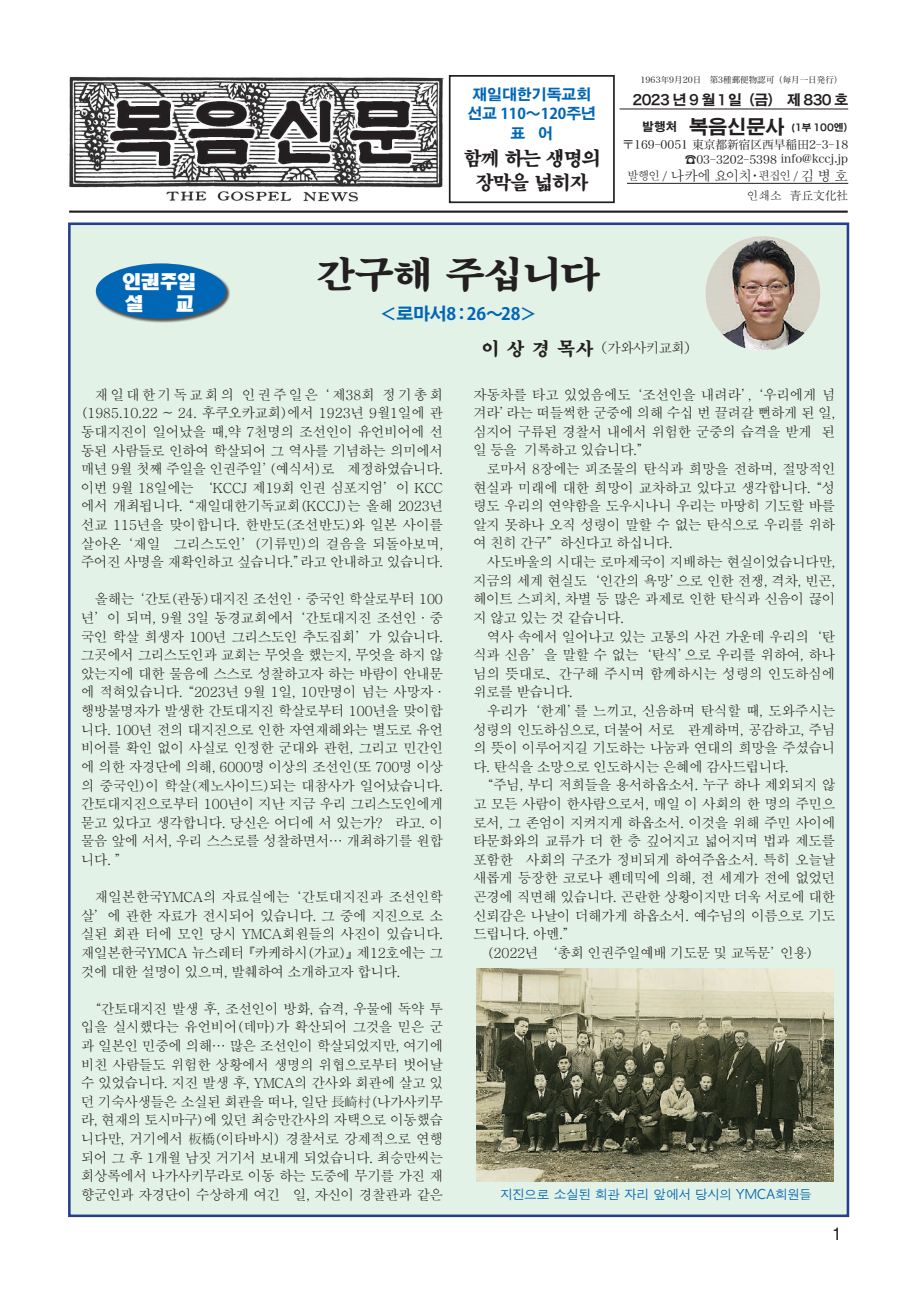
<style>
.page{position:relative;width:919px;height:1289px;background:#fff}
.page>*{position:absolute;margin:0;border:0;box-sizing:border-box;transform-origin:0 0}
.t1{font:36.3px "ET Kmu H";letter-spacing:-.05em;color:#231f20;scale:1.11 1}
.t2{font:19.2px/23.4px "ET Kmu H";letter-spacing:-.075em;color:#231f20;text-align:center}
.t3{font:19.2px/21.3px "JCH Ead A";color:#fff;scale:1.2 1}
.t4{font:700 16.95px "Adobe Gothic Std";letter-spacing:-.015em;color:#0166b3}
.t5{font:500 16.95px "Gothic BBB Pro";color:#231f20}
.t6{font:700 14.85px/19.2px "Adobe Gothic Std";color:#0166b3;text-align:center}
.t7{font:500 13.8px/18.6px "Adobe Myungjo Std";letter-spacing:-.05em;color:#231f20;text-align:justify}
.t8{font:13.8px "Hira Kaku Pro W6";letter-spacing:-.05em;color:#231f20}
.t9{font:12.75px "Apple Gothic";letter-spacing:-.03em;color:#0166b3}
.t10{font:11.7px/14.9px "Hira Min Pro W3";color:#231f20;text-align:right}
.t11{font:300 11.7px "Ryumin Pro";color:#231f20}
.t12{font:9.6px "Hira Kaku Pro W6";color:#231f20}
.t13{font:8.55px "Hira Min Pro W3";color:#231f20}
.s1{font-family:"Futo Go B101 Pro"}
.s2{font-family:"Adobe Gothic Std";font-weight:700}
.s3{font-family:"Adobe Gothic Std";font-weight:700;font-size:11.7px}
.s4{font-family:"Adobe Gothic Std";font-weight:700;font-size:19.2px}
.s5{font-size:11.7px}
.s6{font-family:"Hira Min Pro W3";font-weight:400;font-size:11.7px}
.s7{font-family:"Adobe Myungjo Std";font-weight:500}
</style>
<div class="page">
<hr style="left:69px;top:210px;width:778px;height:3px;background:#231f20">
<div style="left:68px;top:222px;width:781px;height:994px;background:#e3f2e7;border:3px solid #253f8e"></div>
<img style="left:705px;top:236px;width:115px;height:115px;border-radius:57px">
<img style="left:476px;top:968px;width:357px;height:213px">
<hr style="left:619px;top:108px;width:229px;height:1px;background:#231f20">
<img style="left:69px;top:76px;width:375px;height:126px">
<div style="left:449px;top:75px;width:165px;height:128px;border:2px solid #231f20"></div>
<hr style="left:627px;top:183px;width:221px;height:1px;background:#231f20">
<div style="left:96px;top:263px;width:134px;height:60px;background:#231f20;opacity:.75"></div>
<div style="left:96px;top:263px;width:130px;height:55px;background:#0166b3;border-radius:50%"></div>
<h2 class="t3" style="left:122px;top:271px;width:64px">인권주일 설</h2>
<h2 class="t3" style="left:174px;top:292px;width:19px">교</h2>
<p class="t6" style="left:467px;top:86px;width:130px">재일대한기독교회 선교 110〜120주년 표 어</p>
<h2 class="t2" style="left:463px;top:148px;width:139px">함께 하는 생명의 장막을 넓히자</h2>
<h1 class="t1" style="left:316px;top:256px;width:258px">간구해 주십니다</h1>
<p class="t4" style="left:380px;top:303px;width:158px"><span class="s1">＜</span>로마서8：26～28<span class="s1">＞</span></p>
<p class="t13" style="left:640px;top:72px;width:203px">1963年9月20日　第3種郵便物認可（毎月一日発行）</p>
<p class="t8" style="left:632px;top:88px;width:217px">2023 <span class="s2">년</span> 9 <span class="s2">월</span>１<span class="s2">일</span>（<span class="s2">금</span>）　<span class="s2">제</span> 830 <span class="s2">호</span></p>
<p class="t12" style="left:642px;top:118px;width:212px"><span class="s3">발행처</span> <span class="s4">복음신문사</span> (1<span class="s2">부</span> 100<span class="s2">엔</span>）</p>
<p class="t10" style="left:622px;top:136px;width:227px">〒169―0051 東京都新宿区西早稲田2―3―18 ☎03―3202―5398 info@kccj.jp</p>
<p class="t7" style="left:627px;top:166px;width:223px"><span class="s5">발행인</span> <span class="s6">/</span> 나카에 요이치<span class="s6">・</span><span class="s5">편집인</span> <span class="s6">/</span> 김 병 호</p>
<p class="t11" style="left:746px;top:186px;width:103px"><span class="s7">인쇄소</span> 青丘文化社</p>
<p class="t7" style="left:81px;top:385px;width:364px;text-indent:14px">재일대한기독교회의 인권주일은 ‘제38회 정기총회 (1985.10.22 ～ 24. 후쿠오카교회)에서 1923년 9월1일에 관 동대지진이 일어났을 때,약 7천명의 조선인이 유언비어에 선 동된 사람들로 인하여 학살되어 그 역사를 기념하는 의미에서 매년 9월 첫째 주일을 인권주일’(예식서)로　제정하였습니다. 이번 9월 18일에는　‘KCCJ 제19회 인권 심포지엄’이 KCC 에서 개최됩니다. “재일대한기독교회(KCCJ)는 올해 2023년 선교 115년을 맞이합니다. 한반도(조선반도)와 일본 사이를 살아온 ‘재일　그리스도인’(기류민)의 걸음을 되돌아보며, 주어진 사명을 재확인하고 싶습니다.”라고 안내하고 있습니다.</p>
<p class="t7" style="left:81px;top:590px;width:367px;text-align:left;text-indent:14px">올해는 ‘간토(관동)대지진 조선인・중국인 학살로부터 100 년’이 되며, 9월 3일 동경교회에서 ‘간토대지진 조선인・중 국인 학살 희생자 100년 그리스도인 추도집회’가 있습니다. 그곳에서 그리스도인과 교회는 무엇을 했는지, 무엇을 하지 않 았는지에 대한 물음에 스스로 성찰하고자 하는 바람이 안내문 에 적혀있습니다. “2023년 9월 1일, 10만명이 넘는 사망자・행방불명자가 발생한 간토대지진 학살로부터 100년을 맞이합 니다. 100년 전의 대지진으로 인한 자연재해와는 별도로 유언 비어를 확인 없이 사실로 인정한 군대와 관헌, 그리고 민간인 에 의한 자경단에 의해, 6000명 이상의 조선인(또 700명 이상 의 중국인)이 학살(제노사이드)되는 대참사가 일어났습니다. 간토대지진으로부터 100년이 지난 지금 우리 그리스도인에게 묻고 있다고 생각합니다. 당신은 어디에 서 있는가?　라고. 이 물음 앞에 서서, 우리 스스로를 성찰하면서… 개최하기를 원합 니다. ”</p>
<p class="t7" style="left:81px;top:887px;width:364px;text-indent:14px">재일본한국YMCA의 자료실에는 ‘간토대지진과 조선인학 살’에 관한 자료가 전시되어 있습니다. 그 중에 지진으로 소 실된 회관 터에 모인 당시 YMCA회원들의 사진이 있습니다. 재일본한국YMCA 뉴스레터 『카케하시(가교)』제12호에는 그 것에 대한 설명이 있으며, 발췌하여 소개하고자 합니다.</p>
<p class="t7" style="left:81px;top:999px;width:364px;text-align:center">“간토대지진 발생 후, 조선인이 방화, 습격, 우물에 독약 투 입을 실시했다는 유언비어(데마)가 확산되어 그것을 믿은 군 과 일본인 민중에 의해… 많은 조선인이 학살되었지만, 여기에 비친 사람들도 위험한 상황에서 생명의 위협으로부터 벗어날 수 있었습니다. 지진 발생 후, YMCA의 간사와 회관에 살고 있 던 기숙사생들은 소실된 회관을 떠나, 일단 長崎村(나가사키무 라, 현재의 토시마구)에 있던 최승만간사의 자택으로 이동했습 니다만, 거기에서 板橋(이타바시) 경찰서로 강제적으로 연행 되어 그 후 1개월 남짓 거기서 보내게 되었습니다. 최승만씨는 회상록에서 나가사키무라로 이동 하는 도중에 무기를 가진 재 향군인과 자경단이 수상하게 여긴　일, 자신이 경찰관과 같은</p>
<p class="t7" style="left:473px;top:385px;width:364px">자동차를 타고 있었음에도 ‘조선인을 내려라’, ‘우리에게 넘 겨라’라는 떠들썩한 군중에 의해 수십 번 끌려갈 뻔하게 된 일, 심지어 구류된 경찰서 내에서 위험한 군중의 습격을 받게 된 일 등을 기록하고 있습니다.”</p>
<p class="t7" style="left:473px;top:459px;width:364px;text-indent:14px">로마서 8장에는 피조물의 탄식과 희망을 전하며, 절망적인 현실과 미래에 대한 희망이 교차하고 있다고 생각합니다. “성 령도 우리의 연약함을 도우시나니 우리는 마땅히 기도할 바를 알지 못하나 오직 성령이 말할 수 없는 탄식으로 우리를 위하 여 친히 간구”하신다고 하십니다.</p>
<p class="t7" style="left:473px;top:552px;width:364px;text-indent:14px">사도바울의 시대는 로마제국이 지배하는 현실이었습니다만, 지금의 세계 현실도‘인간의 욕망’으로 인한 전쟁, 격차, 빈곤, 헤이트 스피치, 차별 등 많은 과제로 인한 탄식과 신음이 끊이 지 않고 있는 것 같습니다.</p>
<p class="t7" style="left:473px;top:627px;width:364px;text-indent:14px">역사 속에서 일어나고 있는 고통의 사건 가운데 우리의‘탄 식과 신음’을 말할 수 없는‘탄식’으로 우리를 위하여, 하나 님의 뜻대로、간구해 주시며 함께하시는 성령의 인도하심에 위로를 받습니다.</p>
<p class="t7" style="left:487px;top:701px;width:350px">우리가‘한계’를 느끼고, 신음하며 탄식할 때, 도와주시는</p>
<p class="t7" style="left:473px;top:720px;width:364px">성령의 인도하심으로, 더불어 서로　관계하며, 공감하고, 주님</p>
<p class="t7" style="left:473px;top:738px;width:364px">의 뜻이 이루어지길 기도하는 나눔과 연대의 희망을 주셨습니</p>
<p class="t7" style="left:473px;top:757px;width:317px">다. 탄식을 소망으로 인도하시는 은혜에 감사드립니다.</p>
<p class="t7" style="left:480px;top:776px;width:357px">“주님, 부디 저희들을 용서하옵소서. 누구 하나 제외되지 않</p>
<p class="t7" style="left:473px;top:794px;width:364px">고 모든 사람이 한사람으로서, 매일 이 사회의 한 명의 주민으</p>
<p class="t7" style="left:473px;top:813px;width:364px">로서, 그 존엄이 지켜지게 하옵소서. 이것을 위해 주민 사이에</p>
<p class="t7" style="left:473px;top:831px;width:364px">타문화와의 교류가 더 한 층 깊어지고 넓어지며 법과 제도를</p>
<p class="t7" style="left:473px;top:850px;width:364px">포함한　사회의 구조가 정비되게 하여주옵소서. 특히 오늘날</p>
<p class="t7" style="left:473px;top:869px;width:364px">새롭게 등장한 코로나 펜데믹에 의해, 전 세계가 전에 없었던</p>
<p class="t7" style="left:473px;top:887px;width:364px">곤경에 직면해 있습니다. 곤란한 상황이지만 더욱 서로에 대한</p>
<p class="t7" style="left:473px;top:906px;width:364px">신뢰감은 나날이 더해가게 하옵소서. 예수님의 이름으로 기도</p>
<p class="t7" style="left:473px;top:924px;width:105px">드립니다. 아멘.”</p>
<p class="t7" style="left:487px;top:943px;width:328px">(2022년　‘총회 인권주일예배 기도문 및 교독문’인용)</p>
<p class="t9" style="left:500px;top:1187px;width:313px">지진으로 소실된 회관 자리 앞에서 당시의 YMCA회원들</p>
<p class="t5" style="left:831px;top:1220px;width:12px">1</p>
</div>
